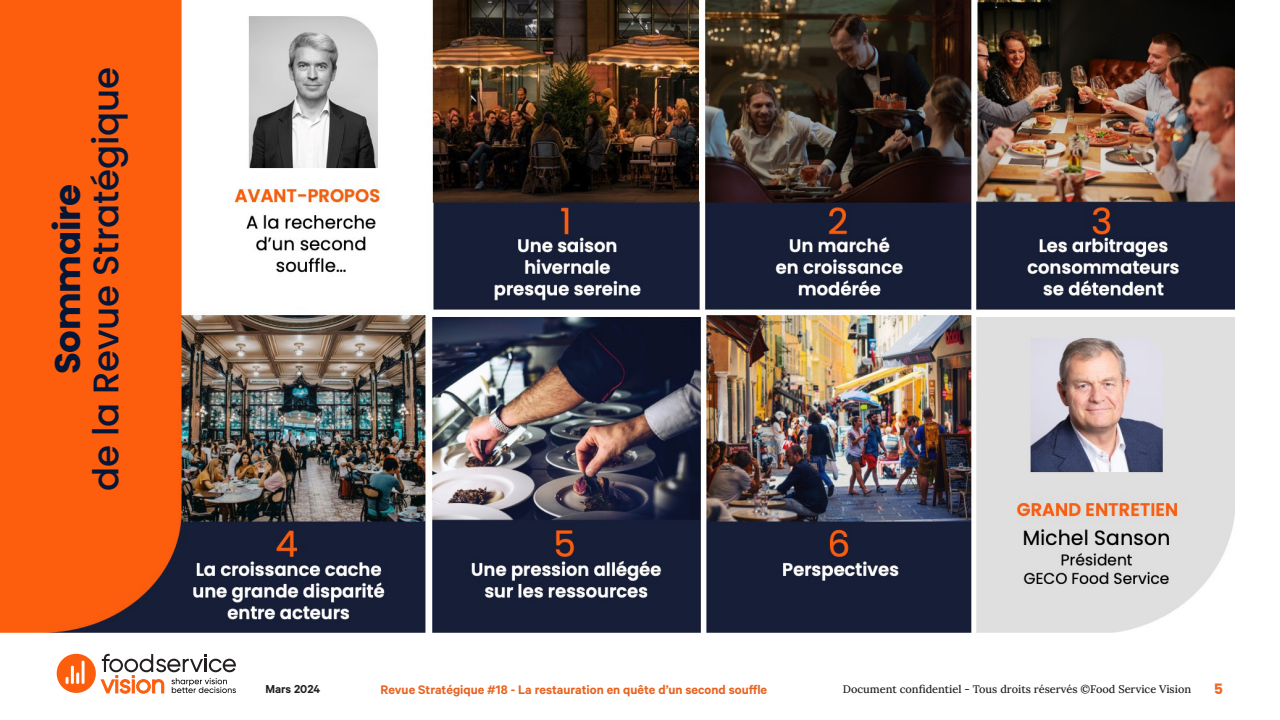
<style>
.page{position:relative;width:1280px;height:720px;background:#fff}
.page>*{position:absolute;margin:0;border:0;box-sizing:border-box;transform-origin:0 0}
.t1{font:500 35.6px "Poppins";letter-spacing:-.005em;color:#061637}
.t2{font:700 35.6px "Poppins";letter-spacing:-.005em;color:#061637}
.t3{font:700 14.3px "Poppins";color:#f36621}
.t4{font:600 14px "Calibre";color:#e7621f}
.t5{font:600 13px "Calibre";color:#231f20}
.t6{font:11px "Lora";color:#231f20}
</style>
<div class="page">
<img style="left:0;top:0;width:1235px;height:632px">
<div style="left:21px;top:28px;width:119px;height:506px;background:#fd5e0d"></div>
<div style="left:57px;top:654px;width:39px;height:39px;background:#fd5e0d;border-radius:50%"></div>
<svg style="left:66px;top:677px;width:3px;height:7px"></svg>
<hr style="left:71px;top:666px;width:3px;height:18px;background:#fff">
<svg style="left:76px;top:672px;width:3px;height:12px"></svg>
<hr style="left:82px;top:661px;width:3px;height:23px;background:#fff">
<svg style="left:100px;top:654px;width:136px;height:40px"></svg>
<p class="t2" style="left:47px;top:374px;width:192px;rotate:-90deg">Sommaire</p>
<p class="t1" style="left:85px;top:491px;width:426px;rotate:-90deg">de la Revue Stratégique</p>
<p class="t5" style="left:265px;top:682px;width:56px">Mars 2024</p>
<p class="t4" style="left:381px;top:681px;width:388px">Revue Stratégique #18 - La restauration en quête d’un second souffle</p>
<p class="t6" style="left:843px;top:681px;width:350px">Document confidentiel - Tous droits réservés ©Food Service Vision</p>
<p class="t3" style="left:1214px;top:680px;width:11px">5</p>
</div>
